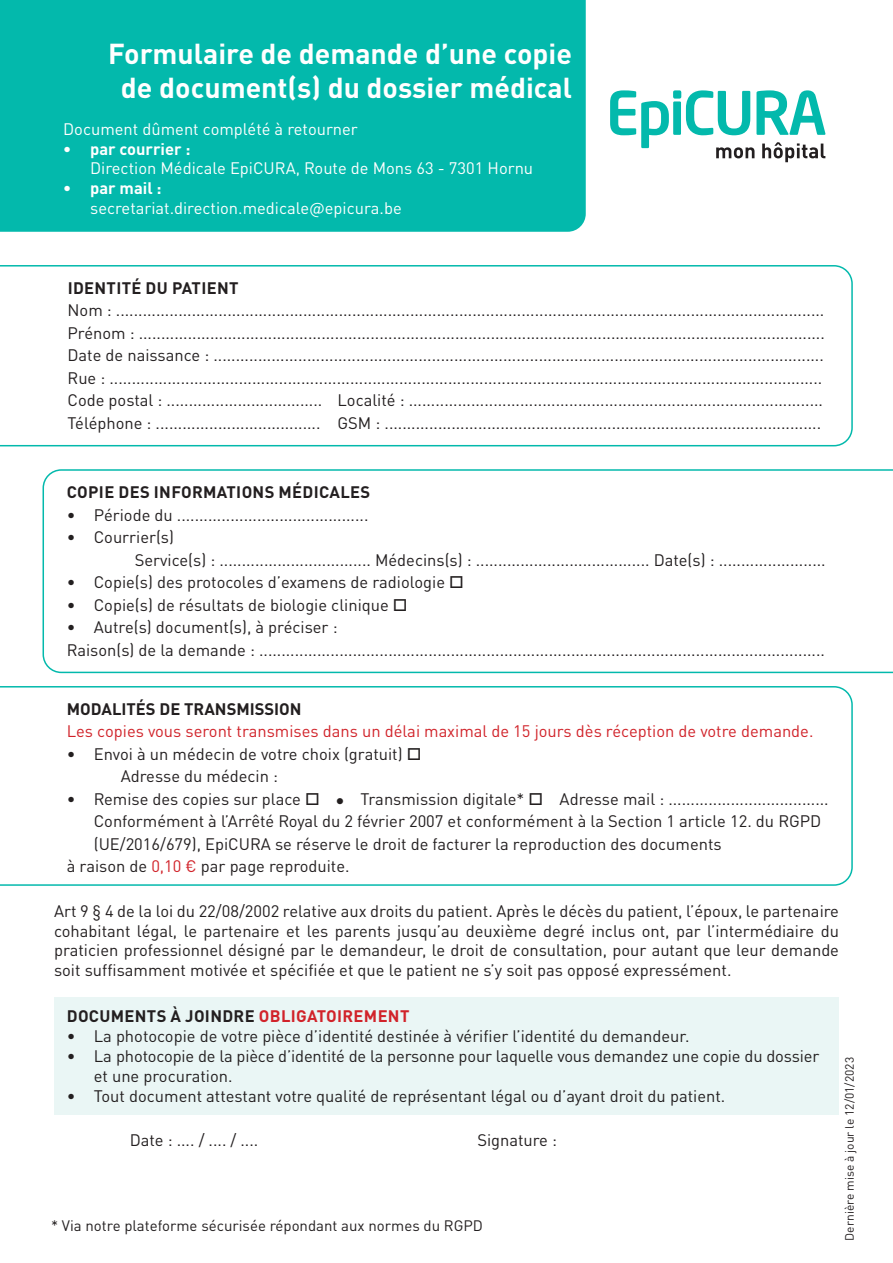
<style>
.page{position:relative;width:893px;height:1263px;background:#fff}
.page>*{position:absolute;margin:0;border:0;box-sizing:border-box;transform-origin:0 0}
.t1{font:700 28.5px/34.2px "DIN Pro";color:#fff;text-align:center}
.t2{font:16.5px/22.5px "DIN Pro";color:#231f20}
.t3{font:16.5px "DIN Pro";color:#fff}
.t4{font:16.5px "DIN Pro";color:#d1232a}
.t5{font:700 16.5px "DIN Pro";letter-spacing:.02em;color:#231f20}
.t6{font:700 16.5px "DIN Pro";color:#231f20}
.t7{font:700 16.5px "DIN Pro";color:#fff}
.t8{font:15px "DIN Pro";color:#231f20}
.t9{font:12px "DIN Pro";color:#231f20}
.s1{color:#d1232a}
</style>
<div class="page">
<svg style="left:0;top:686px;width:853px;height:200px"></svg>
<svg style="left:42px;top:469px;width:851px;height:205px"></svg>
<div style="left:0;top:0;width:586px;height:232px;background:#03b9ac"></div>
<div style="left:54px;top:998px;width:785px;height:117px;background:#eaf6f5"></div>
<svg style="left:0;top:265px;width:853px;height:182px"></svg>
<svg style="left:610px;top:90px;width:215px;height:72px"></svg>
<h1 class="t1" style="left:108px;top:33px;width:465px">Formulaire de demande d’une copie de document(s) du dossier médical</h1>
<p class="t3" style="left:63px;top:116px;width:296px">Document dûment complété à retourner</p>
<p class="t7" style="left:63px;top:135px;width:129px">• par courrier :</p>
<p class="t3" style="left:90px;top:155px;width:445px">Direction Médicale EpiCURA, Route de Mons 63 - 7301 Hornu</p>
<p class="t7" style="left:63px;top:174px;width:100px">• par mail :</p>
<p class="t3" style="left:90px;top:195px;width:313px">secretariat.direction.medicale@epicura.be</p>
<p class="t5" style="left:68px;top:274px;width:172px">IDENTITÉ DU PATIENT</p>
<p class="t2" style="left:68px;top:297px;width:759px">Nom : ...............................................................................................................................................................<br>Prénom : ..........................................................................................................................................................<br>Date de naissance : .........................................................................................................................................<br>Rue : ................................................................................................................................................................<br>Code postal : ................................... Localité : .............................................................................................<br>Téléphone : ..................................... GSM : ..................................................................................................</p>
<p class="t5" style="left:67px;top:478px;width:305px">COPIE DES INFORMATIONS MÉDICALES</p>
<p class="t2" style="left:67px;top:502px;width:303px">• Période du ...........................................</p>
<p class="t2" style="left:135px;top:524px;width:692px;text-indent:-68px">• Courrier(s)<br>Service(s) : .................................. Médecins(s) : ....................................... Date(s) : ........................</p>
<p class="t2" style="left:67px;top:569px;width:399px">• Copie(s) des protocoles d’examens de radiologie □</p>
<p class="t2" style="left:67px;top:592px;width:342px">• Copie(s) de résultats de biologie clinique □</p>
<p class="t2" style="left:67px;top:614px;width:760px">• Autre(s) document(s), à préciser :<br>Raison(s) de la demande : ...............................................................................................................................</p>
<p class="t6" style="left:67px;top:695px;width:236px">MODALITÉS DE TRANSMISSION</p>
<p class="t4" style="left:67px;top:718px;width:748px">Les copies vous seront transmises dans un délai maximal de 15 jours dès réception de votre demande.</p>
<p class="t2" style="left:121px;top:741px;width:302px;text-indent:-54px">• Envoi à un médecin de votre choix (gratuit) □<br>Adresse du médecin :</p>
<p class="t2" style="left:67px;top:786px;width:763px">• Remise des copies sur place □ ● Transmission digitale* □ Adresse mail : ....................................</p>
<p class="t2" style="left:94px;top:808px;width:729px">Conformément à l’Arrêté Royal du 2 février 2007 et conformément à la Section 1 article 12. du RGPD</p>
<p class="t2" style="left:94px;top:831px;width:629px">(UE/2016/679), EpiCURA se réserve le droit de facturer la reproduction des documents</p>
<p class="t2" style="left:67px;top:853px;width:284px">à raison de <span class="s1">0,10 €</span> par page reproduite.</p>
<p class="t2" style="left:54px;top:899px;width:786px;line-height:19.8px;text-align:justify">Art 9 § 4 de la loi du 22/08/2002 relative aux droits du patient. Après le décès du patient, l’époux, le partenaire cohabitant légal, le partenaire et les parents jusqu’au deuxième degré inclus ont, par l’intermédiaire du praticien professionnel désigné par le demandeur, le droit de consultation, pour autant que leur demande soit suffisamment motivée et spécifiée et que le patient ne s’y soit pas opposé expressément.</p>
<p class="t5" style="left:67px;top:1003px;width:344px">DOCUMENTS À JOINDRE <span class="s1">OBLIGATOIREMENT</span></p>
<p class="t2" style="left:67px;top:1023px;width:624px">• La photocopie de votre pièce d’identité destinée à vérifier l’identité du demandeur.</p>
<p class="t2" style="left:94px;top:1044px;width:727px;line-height:19.8px;text-indent:-27px">• La photocopie de la pièce d’identité de la personne pour laquelle vous demandez une copie du dossier et une procuration.</p>
<p class="t2" style="left:67px;top:1083px;width:660px">• Tout document attestant votre qualité de représentant légal ou d’ayant droit du patient.</p>
<p class="t2" style="left:130px;top:1127px;width:130px">Date : .... / .... / ....</p>
<p class="t2" style="left:477px;top:1127px;width:81px">Signature :</p>
<p class="t9" style="left:840px;top:1240px;width:185px;rotate:-90deg">Dernière mise à jour le 12/01/2023</p>
<p class="t8" style="left:51px;top:1214px;width:433px">* Via notre plateforme sécurisée répondant aux normes du RGPD</p>
</div>
